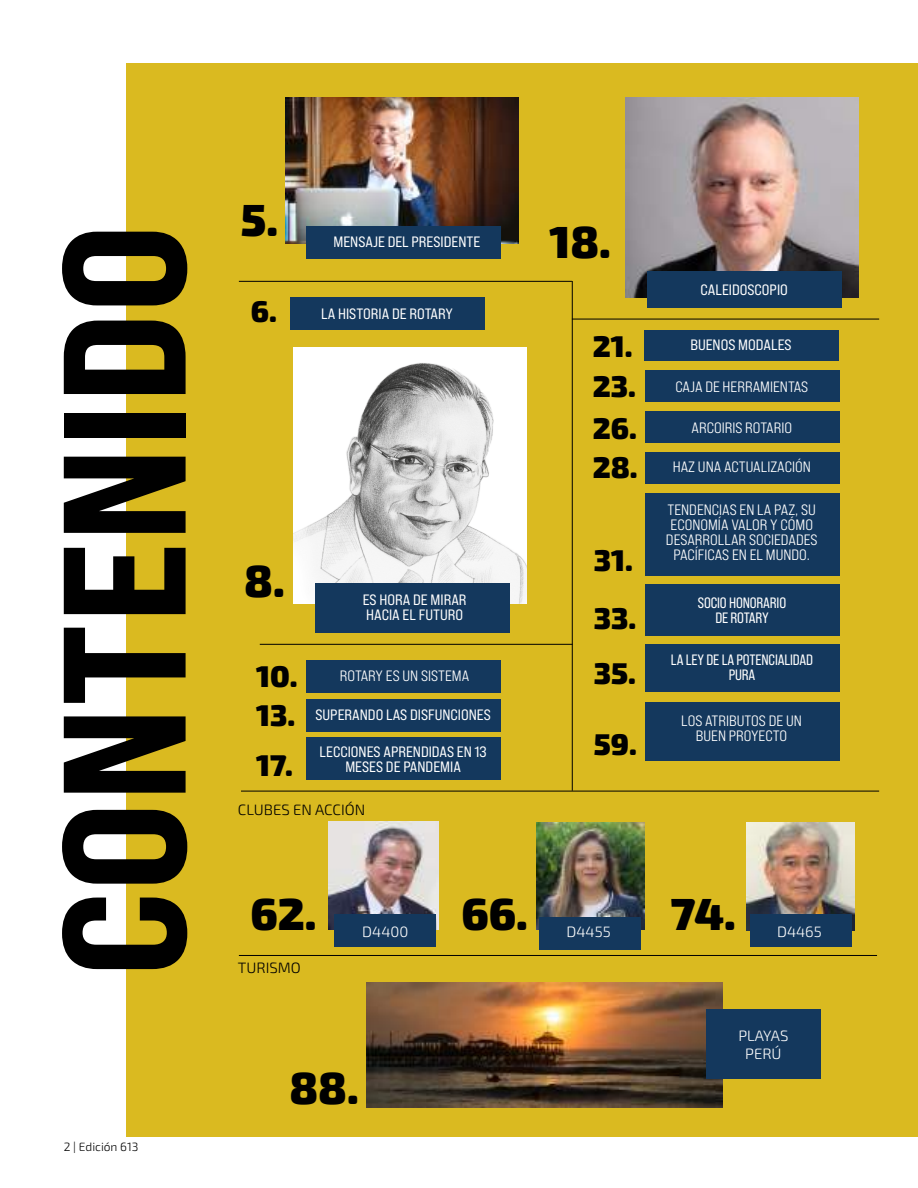
<style>
.page{position:relative;width:918px;height:1188px;background:#fff}
.page>*{position:absolute;margin:0;border:0;box-sizing:border-box;transform-origin:0 0}
.t1{font:800 expanded 174px "Bebas Neue Pro";color:#000}
.t2{font:900 45px "Exo 2";color:#000}
.t3{font:900 30px/40.3px "Exo 2";color:#000}
.t4{font:500 expanded 15px/15px "Bebas Neue Pro";color:#fff;text-align:center}
.t5{font:expanded 15px/15px "Bebas Neue Pro";color:#fff;text-align:center}
.t6{font:15px/15px "Bebas Neue Pro Semi Exp";letter-spacing:-.01em;color:#fff;text-align:center}
.t7{font:300 15px/18px "Exo 2";color:#fff;text-align:center}
.t8{font:300 15px "Exo 2";color:#000}
.t9{font:300 12px "Exo 2";color:#000}
</style>
<div class="page">
<div style="left:126px;top:64px;width:792px;height:1073px;background:#daba20"></div>
<img style="left:367px;top:983px;width:355px;height:124px">
<img style="left:285px;top:97px;width:233px;height:147px">
<div style="left:306px;top:226px;width:195px;height:33px;background:#14385d"></div>
<div style="left:290px;top:297px;width:195px;height:33px;background:#14385d"></div>
<div style="left:645px;top:644px;width:195px;height:48px;background:#14385d"></div>
<div style="left:645px;top:584px;width:195px;height:51px;background:#14385d"></div>
<div style="left:306px;top:660px;width:195px;height:32px;background:#14385d"></div>
<div style="left:645px;top:702px;width:195px;height:59px;background:#14385d"></div>
<div style="left:306px;top:699px;width:195px;height:33px;background:#14385d"></div>
<div style="left:644px;top:330px;width:194px;height:31px;background:#14385d"></div>
<div style="left:306px;top:737px;width:195px;height:43px;background:#14385d"></div>
<hr style="left:239px;top:281px;width:333px;height:1px;background:#000">
<hr style="left:572px;top:319px;width:307px;height:1px;background:#000">
<hr style="left:241px;top:791px;width:638px;height:1px;background:#000">
<hr style="left:239px;top:955px;width:638px;height:1px;background:#000">
<hr style="left:260px;top:644px;width:313px;height:1px;background:#000">
<hr style="left:572px;top:281px;width:1px;height:510px;background:#000">
<img style="left:329px;top:822px;width:110px;height:108px">
<img style="left:536px;top:822px;width:108px;height:108px">
<img style="left:746px;top:822px;width:108px;height:108px">
<div style="left:334px;top:914px;width:102px;height:33px;background:#14385d"></div>
<div style="left:540px;top:917px;width:101px;height:33px;background:#14385d"></div>
<div style="left:750px;top:914px;width:101px;height:33px;background:#14385d"></div>
<div style="left:706px;top:1009px;width:115px;height:69px;background:#14385d"></div>
<div style="left:645px;top:370px;width:195px;height:31px;background:#14385d"></div>
<div style="left:645px;top:411px;width:195px;height:31px;background:#14385d"></div>
<div style="left:645px;top:452px;width:195px;height:31px;background:#14385d"></div>
<div style="left:645px;top:493px;width:195px;height:83px;background:#14385d"></div>
<img style="left:294px;top:347px;width:233px;height:257px">
<div style="left:315px;top:583px;width:195px;height:50px;background:#14385d"></div>
<img style="left:626px;top:97px;width:233px;height:200px">
<div style="left:647px;top:271px;width:195px;height:36px;background:#14385d"></div>
<h1 class="t1" style="left:16px;top:977px;width:754px;rotate:-90deg">CONTENIDO</h1>
<p class="t9" style="left:64px;top:1139px;width:76px">2 | Edición 613</p>
<h2 class="t2" style="left:241px;top:192px;width:39px">5.</h2>
<h3 class="t3" style="left:251px;top:292px;width:28px">6.</h3>
<p class="t5" style="left:334px;top:234px;width:148px">MENSAJE DEL PRESIDENTE</p>
<p class="t5" style="left:321px;top:306px;width:133px">LA HISTORIA DE ROTARY</p>
<h2 class="t2" style="left:244px;top:554px;width:42px">8.</h2>
<h3 class="t3" style="left:256px;top:658px;width:43px;line-height:38.7px">10.<br>13.</h3>
<h3 class="t3" style="left:256px;top:746px;width:38px">17.</h3>
<p class="t5" style="left:363px;top:592px;width:105px;text-align:left">ES HORA DE MIRAR<br>HACIA EL FUTURO</p>
<p class="t4" style="left:340px;top:668px;width:131px">ROTARY ES UN SISTEMA</p>
<p class="t5" style="left:316px;top:707px;width:177px">SUPERANDO LAS DISFUNCIONES</p>
<p class="t5" style="left:320px;top:744px;width:169px">LECCIONES APRENDIDAS EN 13<br>MESES DE PANDEMIA</p>
<p class="t8" style="left:238px;top:801px;width:129px">CLUBES EN ACCIÓN</p>
<h2 class="t2" style="left:549px;top:215px;width:63px">18.</h2>
<h3 class="t3" style="left:593px;top:327px;width:41px">21.</h3>
<h3 class="t3" style="left:593px;top:367px;width:46px;text-align:justify">23.<br>26.<br>28.</h3>
<h3 class="t3" style="left:594px;top:541px;width:41px">31.</h3>
<h3 class="t3" style="left:594px;top:599px;width:44px">33.</h3>
<h3 class="t3" style="left:594px;top:654px;width:44px">35.</h3>
<h3 class="t3" style="left:594px;top:725px;width:45px">59.</h3>
<p class="t5" style="left:701px;top:282px;width:89px">CALEIDOSCOPIO</p>
<p class="t5" style="left:690px;top:337px;width:103px">BUENOS MODALES</p>
<p class="t4" style="left:675px;top:379px;width:134px">CAJA DE HERRAMIENTAS</p>
<p class="t4" style="left:692px;top:420px;width:102px">ARCOIRIS ROTARIO</p>
<p class="t4" style="left:673px;top:459px;width:140px">HAZ UNA ACTUALIZACIÓN</p>
<p class="t4" style="left:666px;top:502px;width:153px">TENDENCIAS EN LA PAZ, SU<br>ECONOMÍA VALOR Y CÓMO<br>DESARROLLAR SOCIEDADES<br>PACÍFICAS EN EL MUNDO.</p>
<p class="t6" style="left:698px;top:595px;width:90px">SOCIO HONORARIO<br>DE ROTARY</p>
<p class="t6" style="left:671px;top:652px;width:144px">LA LEY DE LA POTENCIALIDAD<br>PURA</p>
<p class="t4" style="left:681px;top:713px;width:122px">LOS ATRIBUTOS DE UN<br>BUEN PROYECTO</p>
<h2 class="t2" style="left:251px;top:886px;width:68px">62.</h2>
<h2 class="t2" style="left:462px;top:886px;width:68px">66.</h2>
<h2 class="t2" style="left:671px;top:886px;width:66px">74.</h2>
<p class="t7" style="left:362px;top:923px;width:48px">D4400</p>
<p class="t7" style="left:567px;top:923px;width:46px">D4455</p>
<p class="t7" style="left:777px;top:923px;width:46px">D4465</p>
<p class="t8" style="left:238px;top:960px;width:65px">TURISMO</p>
<h2 class="t2" style="left:290px;top:1061px;width:71px">88.</h2>
<p class="t7" style="left:738px;top:1027px;width:52px">PLAYAS<br>PERÚ</p>
</div>
